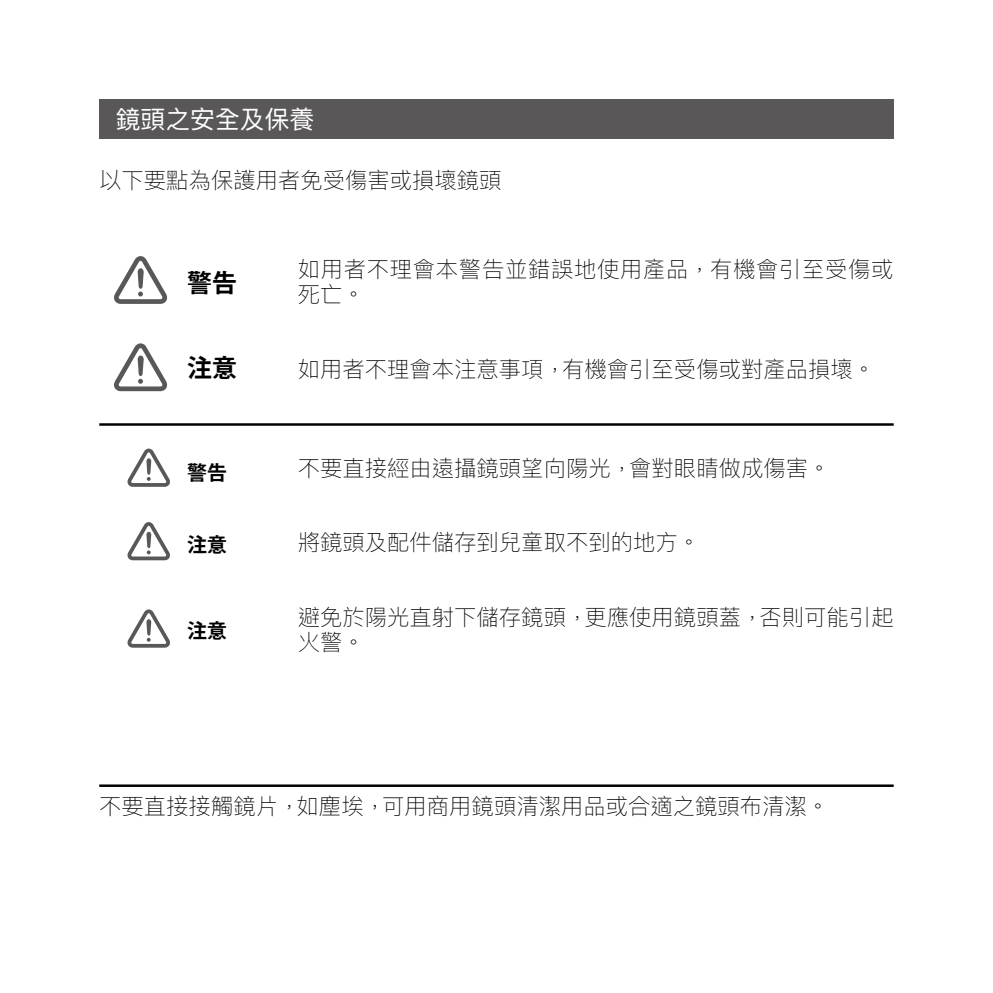
<style>
.page{position:relative;width:993px;height:993px;background:#fff}
.page>*{position:absolute;margin:0;border:0;box-sizing:border-box;transform-origin:0 0}
.t1{font:24.85px "Ping Fang HK";color:#fff}
.t2{font:700 24.85px "Koz Go Pro";color:#000}
.t3{font:100 22.4px/24.8px "Ping Fang HK";color:#000}
.t4{font:100 22.4px/24.8px "Ping Fang HK";letter-spacing:.03em;color:#000}
.t5{font:700 19.95px "Koz Go Pro";color:#000}
</style>
<div class="page">
<div style="left:99px;top:99px;width:794px;height:40px;background:#595757"></div>
<svg style="left:114px;top:256px;width:53px;height:48px"></svg>
<svg style="left:114px;top:343px;width:53px;height:48px"></svg>
<hr style="left:99px;top:784px;width:794px;height:2px;background:#000">
<hr style="left:99px;top:423px;width:794px;height:2px;background:#000">
<svg style="left:127px;top:448px;width:43px;height:38px"></svg>
<div style="left:146px;top:458px;width:5px;height:16px;background:#595757;border-radius:2px"></div>
<svg style="left:127px;top:522px;width:43px;height:38px"></svg>
<div style="left:146px;top:531px;width:5px;height:17px;background:#595757;border-radius:2px"></div>
<svg style="left:127px;top:609px;width:43px;height:38px"></svg>
<div style="left:146px;top:619px;width:5px;height:16px;background:#595757;border-radius:2px"></div>
<p class="t1" style="left:116px;top:104px;width:200px">鏡頭之安全及保養</p>
<p class="t3" style="left:99px;top:167px;width:403px">以下要點為保護用者免受傷害或損壞鏡頭</p>
<p class="t2" style="left:187px;top:266px;width:51px">警告</p>
<p class="t2" style="left:187px;top:352px;width:51px">注意</p>
<p class="t5" style="left:187px;top:459px;width:41px">警告</p>
<p class="t5" style="left:187px;top:531px;width:41px">注意</p>
<p class="t5" style="left:187px;top:618px;width:41px">注意</p>
<p class="t4" style="left:298px;top:256px;width:597px">如用者不理會本警告並錯誤地使用產品，有機會引至受傷或死亡。</p>
<p class="t3" style="left:298px;top:356px;width:269px">如用者不理會本注意事項，</p>
<p class="t3" style="left:562px;top:356px;width:314px">有機會引至受傷或對產品損壞。</p>
<p class="t3" style="left:298px;top:455px;width:336px">不要直接經由遠攝鏡頭望向陽光，</p>
<p class="t3" style="left:629px;top:455px;width:202px">會對眼睛做成傷害。</p>
<p class="t3" style="left:298px;top:529px;width:403px">將鏡頭及配件儲存到兒童取不到的地方。</p>
<p class="t3" style="left:298px;top:604px;width:292px">避免於陽光直射下儲存鏡頭，火警。</p>
<p class="t3" style="left:584px;top:604px;width:180px">更應使用鏡頭蓋，</p>
<p class="t3" style="left:759px;top:604px;width:135px">否則可能引起</p>
<p class="t3" style="left:296px;top:792px;width:91px">如塵埃，</p>
<p class="t3" style="left:99px;top:792px;width:202px">不要直接接觸鏡片，</p>
<p class="t3" style="left:382px;top:792px;width:448px">可用商用鏡頭清潔用品或合適之鏡頭布清潔。</p>
</div>
